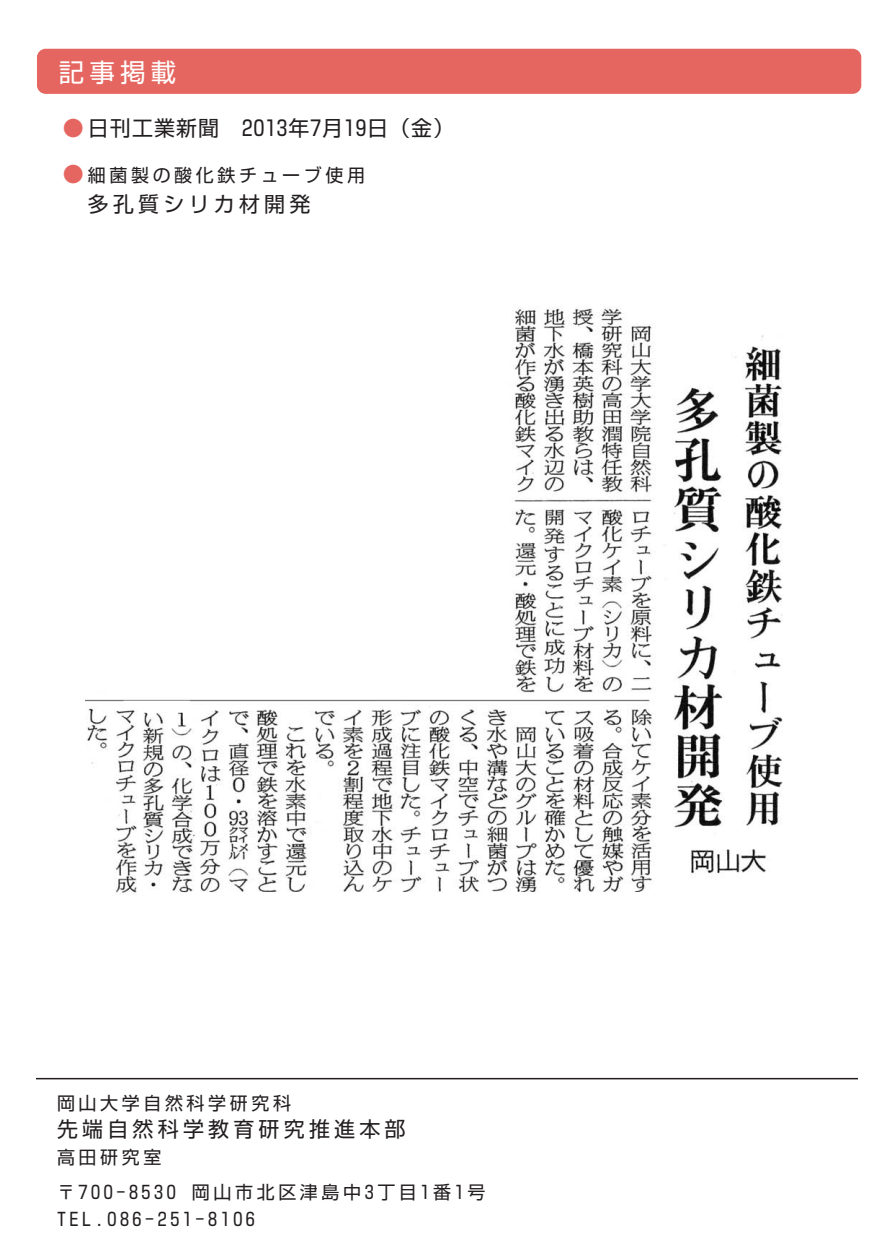
<style>
.page{position:relative;width:888px;height:1260px;background:#fff}
.page>*{position:absolute;margin:0;border:0;box-sizing:border-box;transform-origin:0 0}
.t1{font:25.5px "Shin Go Pro";color:#fff}
.t2{font:21px "Shin Go Pro";letter-spacing:.2em;color:#231f20}
.t3{font:21px "Shin Go Pro";letter-spacing:.05em;color:#231f20}
.t4{font:18px/34.5px "Shin Go Pro";letter-spacing:.2em;color:#231f20}
.s1{color:#e56660}
.s2{font-size:21px;color:#e56660}
</style>
<div class="page">
<div style="left:37px;top:49px;width:824px;height:45px;background:#e56660;border-radius:9px"></div>
<hr style="left:36px;top:1078px;width:822px;height:1px;background:#231f20">
<img style="left:86px;top:308px;width:697px;height:585px">
<h1 class="t1" style="left:59px;top:51px;width:119px">記事掲載</h1>
<p class="t3" style="left:63px;top:111px;width:393px"><span class="s1">●</span> 日刊工業新聞　2013年7月19日（金）</p>
<p class="t4" style="left:63px;top:156px;width:304px"><span class="s2">●</span>細菌製の酸化鉄チューブ使用</p>
<p class="t2" style="left:63px;top:187px;width:249px">　多孔質シリカ材開発</p>
<p class="t4" style="left:57px;top:1084px;width:235px">岡山大学自然科学研究科</p>
<p class="t2" style="left:57px;top:1112px;width:350px">先端自然科学教育研究推進本部</p>
<p class="t4" style="left:57px;top:1138px;width:430px">高田研究室<br>〒700-8530 岡山市北区津島中3丁目1番1号</p>
<p class="t4" style="left:57px;top:1199px;width:199px">TEL.086-251-8106</p>
</div>
